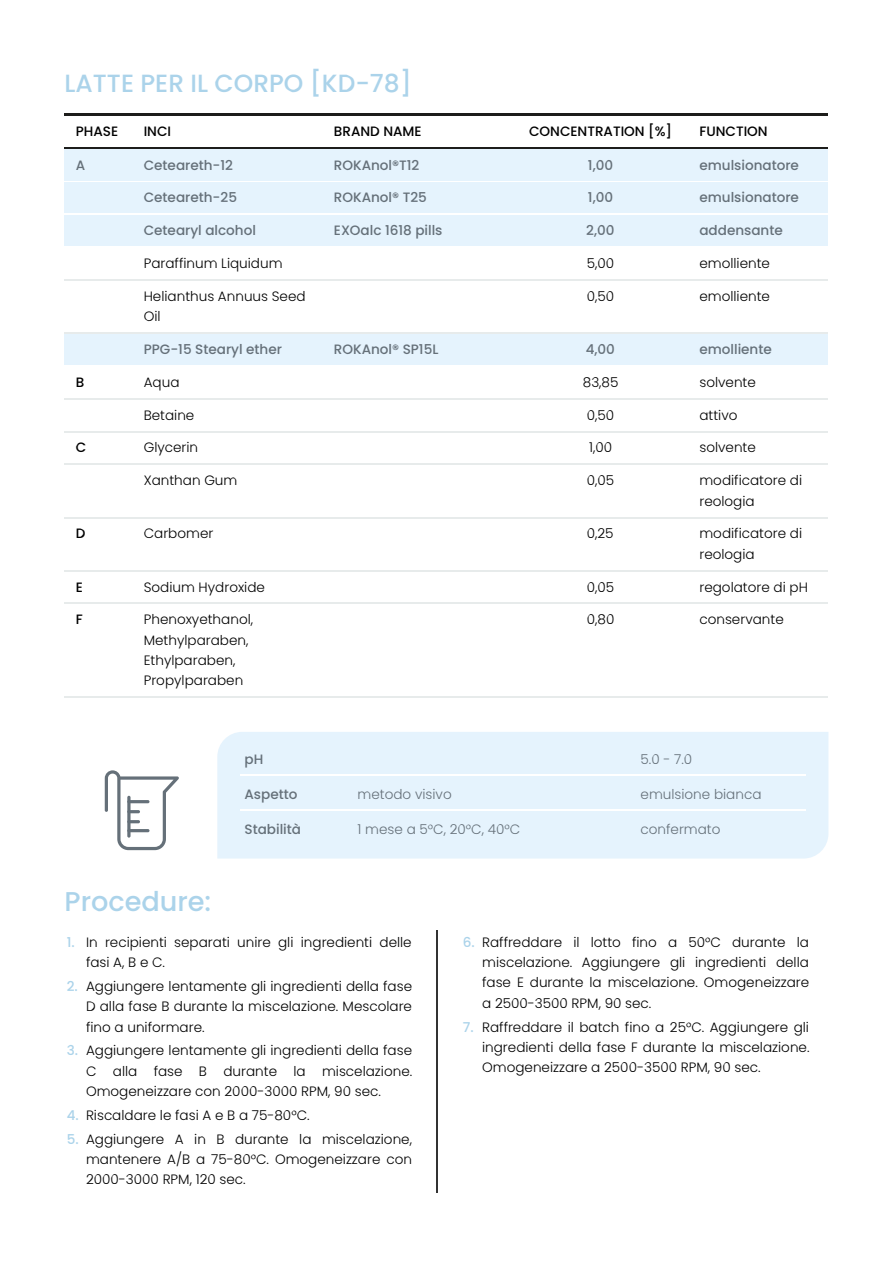
<style>
.page{position:relative;width:893px;height:1263px;background:#fff}
.page>*{position:absolute;margin:0;border:0;box-sizing:border-box;transform-origin:0 0}
.t1{font:500 27.15px "Poppins";letter-spacing:.005em;color:#abd3ea}
.t2{font:24.9px "Medium Poppins";letter-spacing:.005em;color:#abd3ea}
.t3{font:13.5px/20.4px "Light Poppins";letter-spacing:.005em;color:#000}
.t4{font:500 13.5px "Poppins";letter-spacing:.005em;color:#657079}
.t5{font:13.5px "Light Poppins";letter-spacing:.005em;color:#657079}
.t6{font:500 13.5px "Poppins";letter-spacing:.005em;color:#000}
.s1{font-family:"Poppins";font-weight:500;color:#abd3ea}
</style>
<div class="page">
<hr style="left:64px;top:113px;width:764px;height:2px;background:#1d1d1b">
<hr style="left:64px;top:147px;width:764px;height:2px;background:#1d1d1b">
<div style="left:64px;top:149px;width:764px;height:33px;background:#e5f3fd"></div>
<hr style="left:64px;top:181px;width:764px;height:1px;background:#fff">
<div style="left:64px;top:182px;width:764px;height:33px;background:#e5f3fd"></div>
<hr style="left:64px;top:214px;width:764px;height:1px;background:#fff">
<div style="left:64px;top:215px;width:764px;height:33px;background:#e5f3fd"></div>
<hr style="left:64px;top:247px;width:764px;height:1px;background:#fff">
<hr style="left:64px;top:279px;width:764px;height:2px;background:#e7ebeb">
<hr style="left:64px;top:333px;width:764px;height:1px;background:#e7ebeb">
<div style="left:64px;top:334px;width:764px;height:33px;background:#e5f3fd"></div>
<hr style="left:64px;top:365px;width:764px;height:2px;background:#fff">
<hr style="left:64px;top:398px;width:764px;height:1px;background:#e7ebeb">
<hr style="left:64px;top:431px;width:764px;height:1px;background:#e7ebeb">
<hr style="left:64px;top:464px;width:764px;height:1px;background:#e7ebeb">
<hr style="left:64px;top:517px;width:764px;height:1px;background:#e7ebeb">
<hr style="left:64px;top:570px;width:764px;height:1px;background:#e7ebeb">
<hr style="left:64px;top:603px;width:764px;height:1px;background:#e7ebeb">
<hr style="left:64px;top:697px;width:764px;height:1px;background:#e7ebeb">
<div style="left:217px;top:732px;width:611px;height:127px;background:#e5f3fd"></div>
<hr style="left:240px;top:775px;width:113px;height:1px;background:#fff">
<hr style="left:353px;top:775px;width:283px;height:1px;background:#fff">
<hr style="left:636px;top:775px;width:169px;height:1px;background:#fff">
<hr style="left:240px;top:810px;width:113px;height:1px;background:#fff">
<hr style="left:353px;top:810px;width:283px;height:1px;background:#fff">
<hr style="left:636px;top:810px;width:169px;height:1px;background:#fff">
<hr style="left:437px;top:930px;width:1px;height:262px;background:#333">
<svg style="left:105px;top:770px;width:74px;height:80px"></svg>
<hr style="left:127px;top:800px;width:22px;height:3px;background:#657079;border-radius:2px">
<h2 class="t2" style="left:64px;top:66px;width:348px">LATTE PER IL CORPO [KD-78]</h2>
<p class="t6" style="left:76px;top:122px;width:44px">PHASE</p>
<p class="t6" style="left:144px;top:122px;width:29px">INCI</p>
<p class="t6" style="left:334px;top:122px;width:89px">BRAND NAME</p>
<p class="t6" style="left:529px;top:122px;width:144px">CONCENTRATION [%]</p>
<p class="t6" style="left:699px;top:122px;width:70px">FUNCTION</p>
<p class="t4" style="left:76px;top:156px;width:11px">A</p>
<p class="t4" style="left:144px;top:156px;width:91px">Ceteareth-12</p>
<p class="t4" style="left:334px;top:156px;width:87px">ROKAnol®T12</p>
<p class="t4" style="left:588px;top:156px;width:27px">1,00</p>
<p class="t4" style="left:699px;top:156px;width:101px">emulsionatore</p>
<p class="t4" style="left:144px;top:188px;width:95px">Ceteareth-25</p>
<p class="t4" style="left:334px;top:188px;width:94px">ROKAnol® T25</p>
<p class="t4" style="left:588px;top:188px;width:27px">1,00</p>
<p class="t4" style="left:699px;top:188px;width:101px">emulsionatore</p>
<p class="t4" style="left:144px;top:221px;width:114px">Cetearyl alcohol</p>
<p class="t4" style="left:334px;top:221px;width:110px">EXOalc 1618 pills</p>
<p class="t4" style="left:586px;top:221px;width:30px">2,00</p>
<p class="t4" style="left:699px;top:221px;width:85px">addensante</p>
<p class="t3" style="left:144px;top:253px;width:140px">Paraffinum Liquidum</p>
<p class="t3" style="left:587px;top:253px;width:29px">5,00</p>
<p class="t3" style="left:699px;top:253px;width:72px">emolliente</p>
<p class="t3" style="left:144px;top:286px;width:163px">Helianthus Annuus Seed<br>Oil</p>
<p class="t3" style="left:587px;top:286px;width:29px">0,50</p>
<p class="t3" style="left:699px;top:286px;width:72px">emolliente</p>
<p class="t4" style="left:144px;top:340px;width:140px">PPG-15 Stearyl ether</p>
<p class="t4" style="left:334px;top:340px;width:106px">ROKAnol® SP15L</p>
<p class="t4" style="left:585px;top:340px;width:31px">4,00</p>
<p class="t4" style="left:699px;top:340px;width:74px">emolliente</p>
<p class="t6" style="left:76px;top:373px;width:10px">B</p>
<p class="t3" style="left:144px;top:372px;width:37px">Aqua</p>
<p class="t3" style="left:583px;top:372px;width:37px">83,85</p>
<p class="t3" style="left:699px;top:372px;width:58px">solvente</p>
<p class="t3" style="left:144px;top:405px;width:52px">Betaine</p>
<p class="t3" style="left:587px;top:405px;width:29px">0,50</p>
<p class="t3" style="left:699px;top:405px;width:39px">attivo</p>
<p class="t6" style="left:76px;top:438px;width:12px">C</p>
<p class="t3" style="left:144px;top:438px;width:56px">Glycerin</p>
<p class="t3" style="left:589px;top:438px;width:24px">1,00</p>
<p class="t3" style="left:699px;top:438px;width:58px">solvente</p>
<p class="t3" style="left:144px;top:470px;width:95px">Xanthan Gum</p>
<p class="t3" style="left:587px;top:470px;width:29px">0,05</p>
<p class="t3" style="left:699px;top:470px;width:104px">modificatore di reologia</p>
<p class="t6" style="left:76px;top:524px;width:11px">D</p>
<p class="t3" style="left:144px;top:524px;width:71px">Carbomer</p>
<p class="t3" style="left:587px;top:524px;width:28px">0,25</p>
<p class="t3" style="left:699px;top:524px;width:104px">modificatore di reologia</p>
<p class="t6" style="left:76px;top:577px;width:9px">E</p>
<p class="t3" style="left:144px;top:577px;width:123px">Sodium Hydroxide</p>
<p class="t3" style="left:587px;top:577px;width:29px">0,05</p>
<p class="t3" style="left:699px;top:577px;width:110px">regolatore di pH</p>
<p class="t6" style="left:76px;top:610px;width:8px">F</p>
<p class="t3" style="left:144px;top:609px;width:111px">Phenoxyethanol,<br>Methylparaben,<br>Ethylparaben,<br>Propylparaben</p>
<p class="t3" style="left:587px;top:609px;width:29px">0,80</p>
<p class="t3" style="left:699px;top:609px;width:86px">conservante</p>
<p class="t4" style="left:244px;top:749px;width:20px">pH</p>
<p class="t5" style="left:640px;top:749px;width:53px">5.0 - 7.0</p>
<p class="t4" style="left:244px;top:784px;width:54px">Aspetto</p>
<p class="t5" style="left:357px;top:784px;width:95px">metodo visivo</p>
<p class="t5" style="left:640px;top:784px;width:122px">emulsione bianca</p>
<p class="t4" style="left:244px;top:819px;width:58px">Stabilità</p>
<p class="t5" style="left:357px;top:819px;width:164px">1 mese a 5°C, 20°C, 40°C</p>
<p class="t5" style="left:640px;top:819px;width:81px">confermato</p>
<h1 class="t1" style="left:64px;top:882px;width:148px">Procedure:</h1>
<p class="t3" style="left:86px;top:932px;width:327px;text-indent:-19px"><span class="s1">1.</span> In recipienti separati unire gli ingredienti delle fasi A, B e C.</p>
<p class="t3" style="left:86px;top:976px;width:327px;text-align:justify;text-indent:-19px"><span class="s1">2.</span> Aggiungere lentamente gli ingredienti della fase D alla fase B durante la miscelazione. Mescolare fino a uniformare.</p>
<p class="t3" style="left:86px;top:1040px;width:328px;text-align:justify;text-indent:-19px"><span class="s1">3.</span> Aggiungere lentamente gli ingredienti della fase C alla fase B durante la miscelazione.<br>Omogeneizzare con 2000-3000 RPM, 90 sec.</p>
<p class="t3" style="left:67px;top:1105px;width:244px"><span class="s1">4.</span> Riscaldare le fasi A e B a 75-80°C.</p>
<p class="t3" style="left:86px;top:1129px;width:327px;text-align:justify;text-indent:-19px"><span class="s1">5.</span> Aggiungere A in B durante la miscelazione, mantenere A/B a 75-80°C. Omogeneizzare con 2000-3000 RPM, 120 sec.</p>
<p class="t3" style="left:482px;top:932px;width:328px;text-align:justify;text-indent:-19px"><span class="s1">6.</span> Raffreddare il lotto fino a 50°C durante la miscelazione. Aggiungere gli ingredienti della fase E durante la miscelazione. Omogeneizzare a 2500-3500 RPM, 90 sec.</p>
<p class="t3" style="left:482px;top:1017px;width:329px;text-align:justify;text-indent:-19px"><span class="s1">7.</span> Raffreddare il batch fino a 25°C. Aggiungere gli ingredienti della fase F durante la miscelazione.<br>Omogeneizzare a 2500-3500 RPM, 90 sec.</p>
</div>
